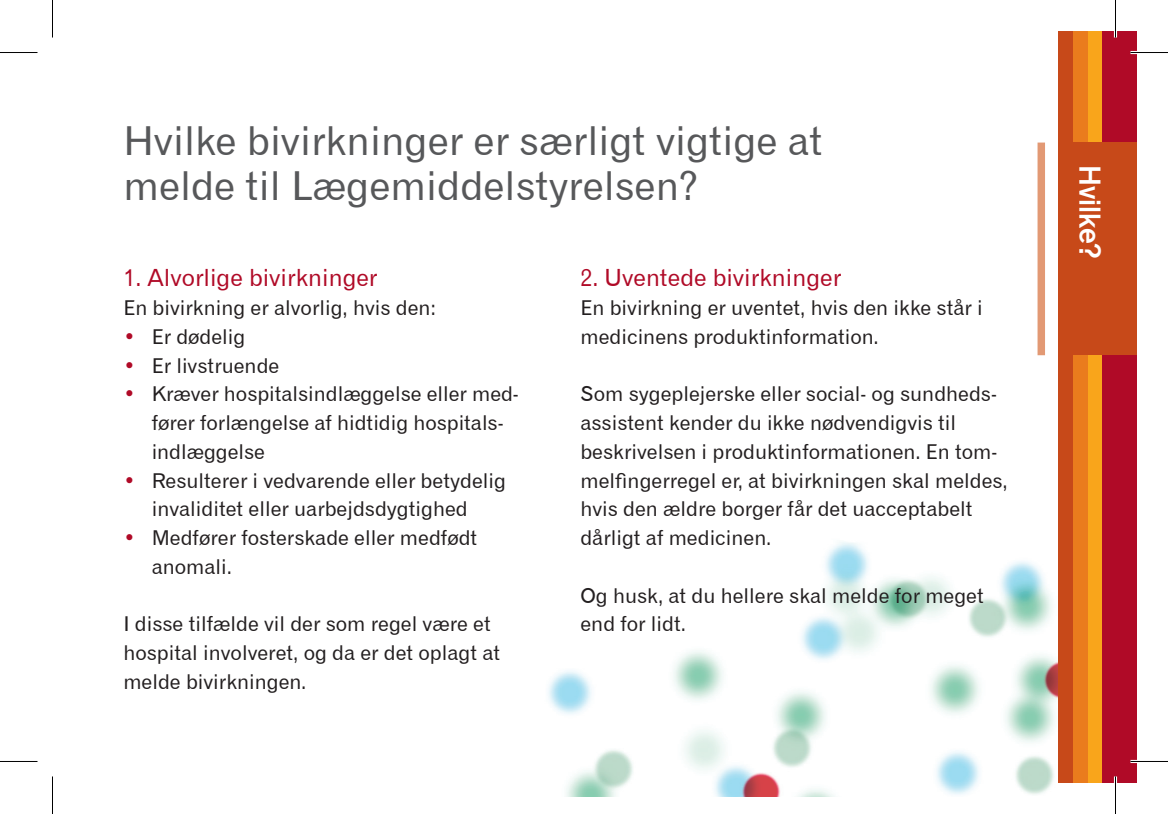
<style>
.page{position:relative;width:1168px;height:814px;background:#fff}
.page>*{position:absolute;margin:0;border:0;box-sizing:border-box;transform-origin:0 0}
.t1{font:40px/45px "Gothic 720 BT Roman B";color:#57585a}
.t2{font:30px "Gothic 725 BT Bold A";color:#fff}
.t3{font:23.75px "Gothic 720 BT Roman B";color:#b00a27}
.t4{font:20.5px/28.8px "Gothic 720 BT Roman B";color:#231f20}
.s1{color:#b00a27}
</style>
<div class="page">
<img style="left:548px;top:403px;width:540px;height:394px">
<div style="left:1101px;top:31px;width:36px;height:751px;background:#b00a27"></div>
<div style="left:1087px;top:31px;width:14px;height:751px;background:#f9a51b"></div>
<div style="left:1073px;top:31px;width:14px;height:751px;background:#ea7c1d"></div>
<div style="left:1059px;top:31px;width:14px;height:751px;background:#c74919"></div>
<div style="left:1059px;top:143px;width:78px;height:212px;background:#c74919"></div>
<div style="left:1038px;top:143px;width:7px;height:212px;background:#e29974"></div>
<hr style="left:1130px;top:51px;width:38px;height:3px;background:#fff">
<hr style="left:1130px;top:760px;width:38px;height:3px;background:#fff">
<hr style="left:1114px;top:0;width:3px;height:38px;background:#fff">
<hr style="left:1114px;top:776px;width:3px;height:38px;background:#fff">
<hr style="left:0;top:52px;width:38px;height:1px;background:#000">
<hr style="left:1130px;top:52px;width:38px;height:1px;background:#000">
<hr style="left:0;top:761px;width:38px;height:1px;background:#000">
<hr style="left:1130px;top:761px;width:38px;height:1px;background:#000">
<hr style="left:52px;top:0;width:1px;height:38px;background:#000">
<hr style="left:52px;top:776px;width:1px;height:38px;background:#000">
<hr style="left:1115px;top:0;width:1px;height:38px;background:#000">
<hr style="left:1115px;top:776px;width:1px;height:38px;background:#000">
<h1 class="t1" style="left:123px;top:118px;width:701px">Hvilke bivirkninger er særligt vigtige at melde til Lægemiddelstyrelsen?</h1>
<p class="t3" style="left:123px;top:263px;width:256px">1. Alvorlige bivirkninger</p>
<p class="t4" style="left:123px;top:293px;width:314px">En bivirkning er alvorlig, hvis den:</p>
<p class="t4" style="left:123px;top:322px;width:124px"><span class="s1">•</span> Er dødelig</p>
<p class="t4" style="left:123px;top:351px;width:158px"><span class="s1">•</span> Er livstruende</p>
<p class="t4" style="left:152px;top:379px;width:369px;text-indent:-28px"><span class="s1">•</span> Kræver hospitalsindlæggelse eller med&shy;fører forlængelse af hidtidig hospitals&shy;indlæggelse</p>
<p class="t4" style="left:123px;top:466px;width:384px;text-align:center"><span class="s1">•</span> Resulterer i vedvarende eller betydelig invaliditet eller uarbejdsdygtighed</p>
<p class="t4" style="left:152px;top:523px;width:327px;text-indent:-28px"><span class="s1">•</span> M edfører fosterskade eller medfødt anomali.</p>
<p class="t4" style="left:123px;top:609px;width:378px">I disse tilfælde vil der som regel være et hospital involveret, og da er det oplagt at melde bivirkningen.</p>
<p class="t3" style="left:580px;top:263px;width:262px">2. Uventede bivirkninger</p>
<p class="t4" style="left:580px;top:293px;width:404px">En bivirkning er uventet, hvis den ikke står i medicinens produktinformation.</p>
<p class="t4" style="left:580px;top:379px;width:429px">Som sygeplejerske eller social- og sundheds&shy;assistent kender du ikke nødvendigvis til beskrivelsen i produktinformationen. En tom&shy;melfingerregel er, at bivirkningen skal meldes, hvis den ældre borger får det uacceptabelt dårligt af medicinen.</p>
<p class="t4" style="left:580px;top:581px;width:405px">Og husk, at du hellere skal melde for meget end for lidt.</p>
<h2 class="t2" style="left:1107px;top:165px;width:97px;rotate:90deg">Hvilke?</h2>
</div>
